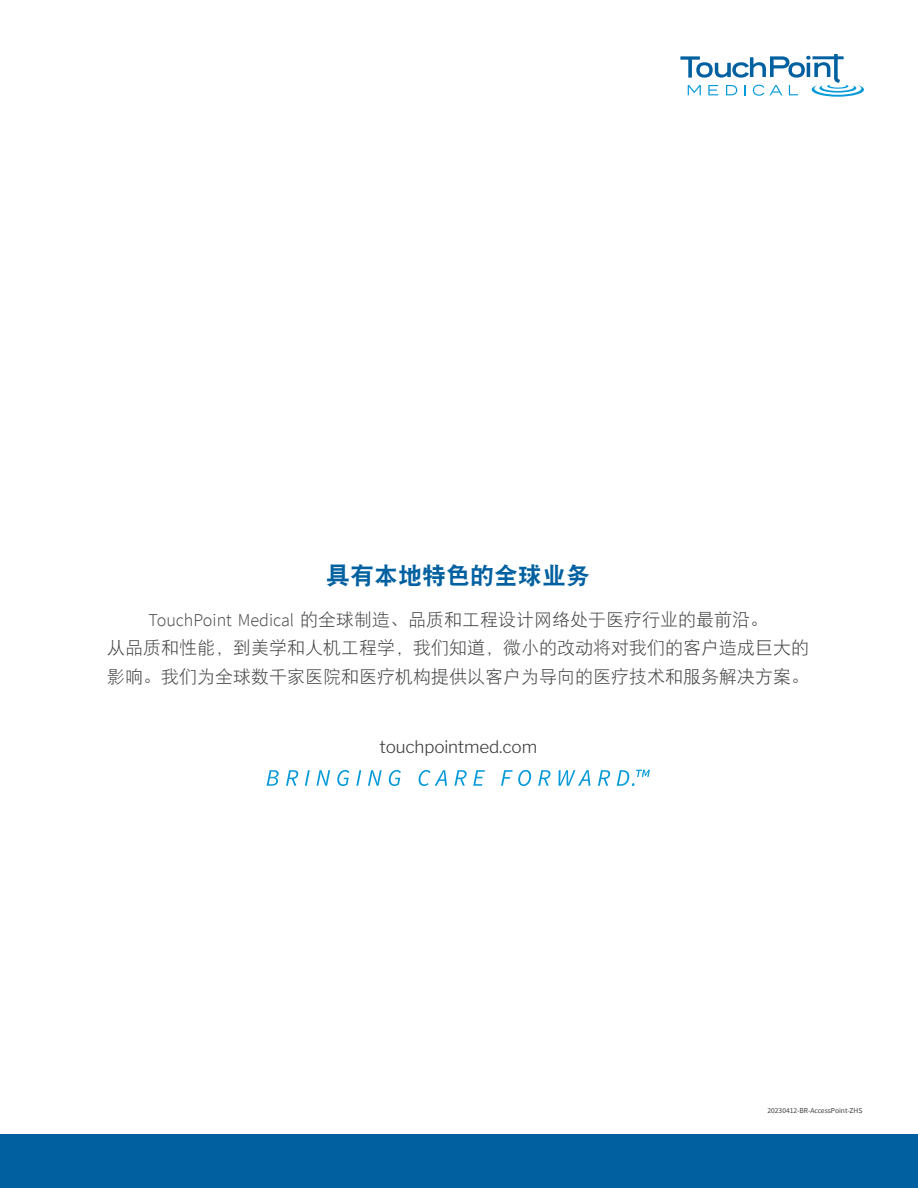
<style>
.page{position:relative;width:918px;height:1188px;background:#fff}
.page>*{position:absolute;margin:0;border:0;box-sizing:border-box;transform-origin:0 0}
.About_Us__-_Header{font:24px "DFP Hei W9";color:#0060a0}
.About_Us__-_Paragrap{font:18px/28.5px "DFP Hei W3";color:#3e3e3f;text-align:center}
.t1{font:300 17.1px "Libre Franklin";letter-spacing:-.01em;color:#3e3e3f}
.File_Name{font:7.5px "Source Sans Pro";color:#3e3e3f}
.s1{font-family:"Source Sans Pro";font-weight:300}
</style>
<div class="page">
<div style="left:0;top:1134px;width:918px;height:54px;background:#0060a0"></div>
<svg style="left:680px;top:54px;width:184px;height:43px"></svg>
<hr style="left:807px;top:63px;width:3px;height:14px;background:#0060a0">
<svg style="left:267px;top:770px;width:12px;height:16px"></svg>
<svg style="left:286px;top:770px;width:12px;height:16px"></svg>
<svg style="left:305px;top:770px;width:5px;height:16px"></svg>
<svg style="left:316px;top:770px;width:14px;height:16px"></svg>
<svg style="left:337px;top:770px;width:12px;height:16px"></svg>
<svg style="left:356px;top:770px;width:5px;height:16px"></svg>
<svg style="left:368px;top:770px;width:14px;height:16px"></svg>
<svg style="left:389px;top:770px;width:12px;height:16px"></svg>
<svg style="left:419px;top:770px;width:28px;height:16px"></svg>
<svg style="left:454px;top:770px;width:13px;height:16px"></svg>
<svg style="left:473px;top:770px;width:12px;height:16px"></svg>
<svg style="left:501px;top:770px;width:30px;height:16px"></svg>
<svg style="left:538px;top:770px;width:12px;height:16px"></svg>
<svg style="left:559px;top:770px;width:31px;height:16px"></svg>
<svg style="left:598px;top:770px;width:12px;height:16px"></svg>
<svg style="left:617px;top:770px;width:33px;height:16px"></svg>
<p class="About_Us__-_Header" style="left:326px;top:562px;width:266px">具有本地特色的全球业务</p>
<p class="About_Us__-_Paragrap" style="left:107px;top:605px;width:704px"><span class="s1">TouchPoint Medical</span> 的全球制造、品质和工程设计网络处于医疗行业的最前沿。<br>从品质和性能，到美学和人机工程学，我们知道，微小的改动将对我们的客户造成巨大的影响。我们为全球数千家医院和医疗机构提供以客户为导向的医疗技术和服务解决方案。</p>
<p class="t1" style="left:379px;top:736px;width:159px">touchpointmed.com</p>
<p class="File_Name" style="left:767px;top:1106px;width:97px">20230412-BR-AccessPoint-ZHS</p>
</div>
